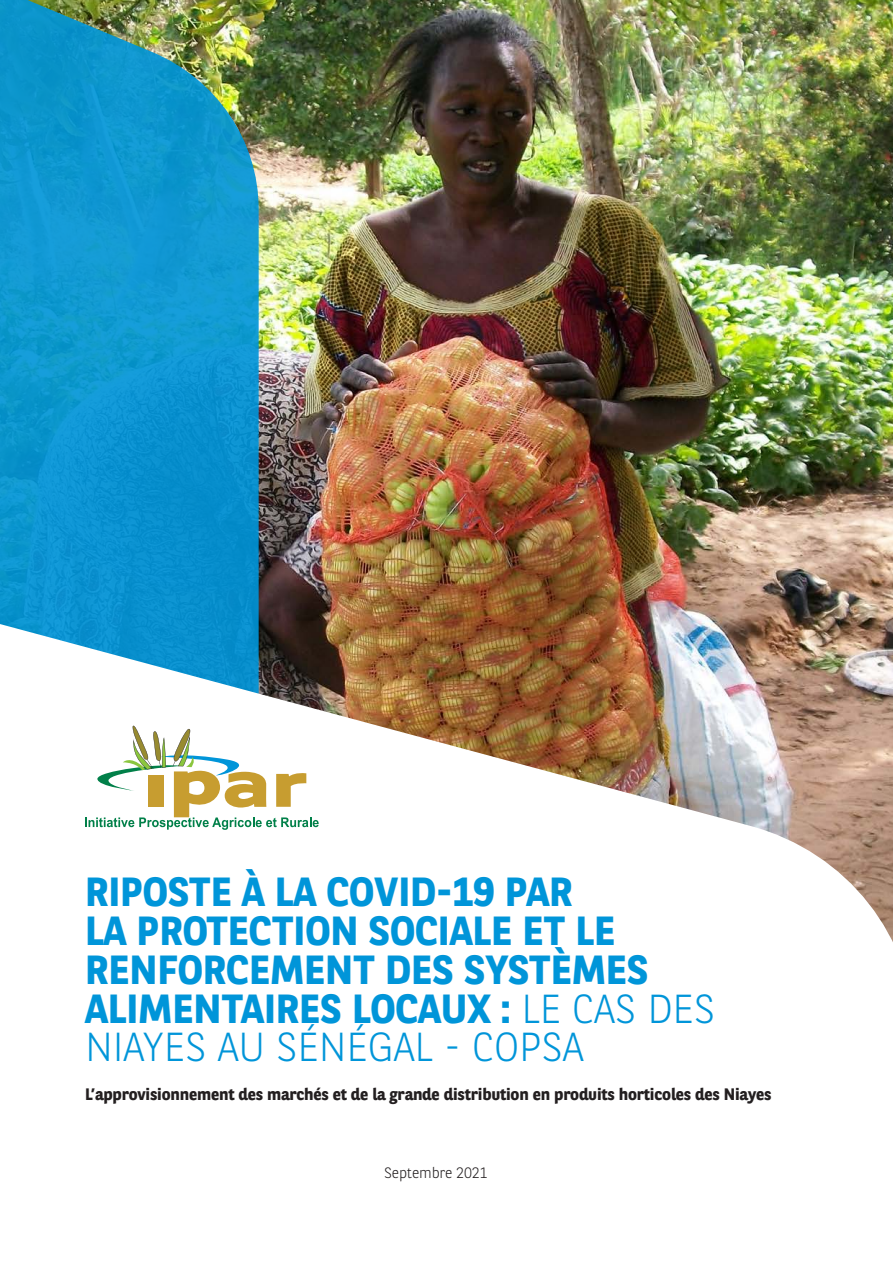
<style>
.page{position:relative;width:893px;height:1263px;background:#fff}
.page>*{position:absolute;margin:0;border:0;box-sizing:border-box;transform-origin:0 0}
.t1{font:700 40.5px/38.8px "BNPP Sans";letter-spacing:-.005em;color:#0095d9}
.t2{font:700 16.5px "BNPP Sans";letter-spacing:-.01em;color:#231f20}
.t3{font:300 15px "BNPP Sans";letter-spacing:-.01em;color:#231f20}
.s1{font-weight:300}
</style>
<div class="page">
<img style="left:259px;top:0;width:634px;height:618px">
<svg style="left:0;top:0;width:259px;height:618px;background:#1795c4"></svg>
<img style="left:0;top:618px;width:893px;height:324px">
<svg style="left:85px;top:726px;width:234px;height:104px"></svg>
<p class="t1" style="left:85px;top:871px;width:632px">RIPOSTE À LA COVID-19 PAR<br>LA PROTECTION SOCIALE ET LE<br>RENFORCEMENT DES SYSTÈMES<br>ALIMENTAIRES LOCAUX : <span class="s1">LE CAS DES<br>NIAYES AU SÉNÉGAL - COPSA</span></p>
<p class="t2" style="left:85px;top:1083px;width:688px">L’approvisionnement des marchés et de la grande distribution en produits horticoles des Niayes</p>
<p class="t3" style="left:384px;top:1162px;width:105px">Septembre 2021</p>
</div>
